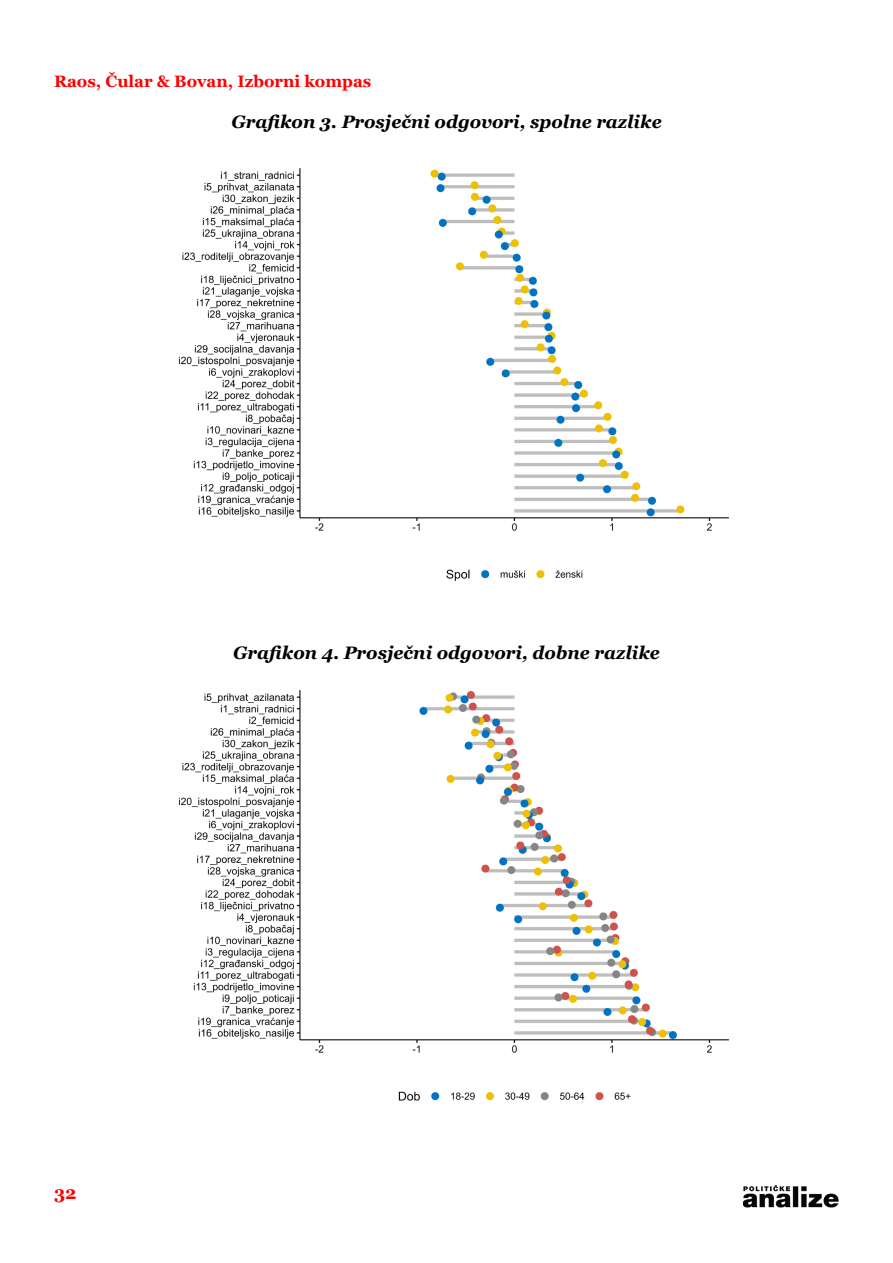
<style>
.page{position:relative;width:893px;height:1263px;background:#fff}
.page>*{position:absolute;margin:0;border:0;box-sizing:border-box;transform-origin:0 0}
.t1{font:italic 700 18px "Georgia";color:#000}
.t2{font:700 18px "Georgia";color:#f00}
.t3{font:700 16.5px "Georgia";color:#f00}
</style>
<div class="page">
<img style="left:743px;top:1185px;width:96px;height:23px">
<img style="left:178px;top:168px;width:552px;height:413px">
<img style="left:178px;top:690px;width:552px;height:411px">
<p class="t3" style="left:54px;top:71px;width:319px">Raos, Čular &amp; Bovan, Izborni kompas</p>
<p class="t1" style="left:231px;top:110px;width:432px">Grafikon 3. Prosječni odgovori, spolne razlike</p>
<p class="t1" style="left:233px;top:641px;width:428px">Grafikon 4. Prosječni odgovori, dobne razlike</p>
<p class="t2" style="left:54px;top:1181px;width:24px">32</p>
</div>
